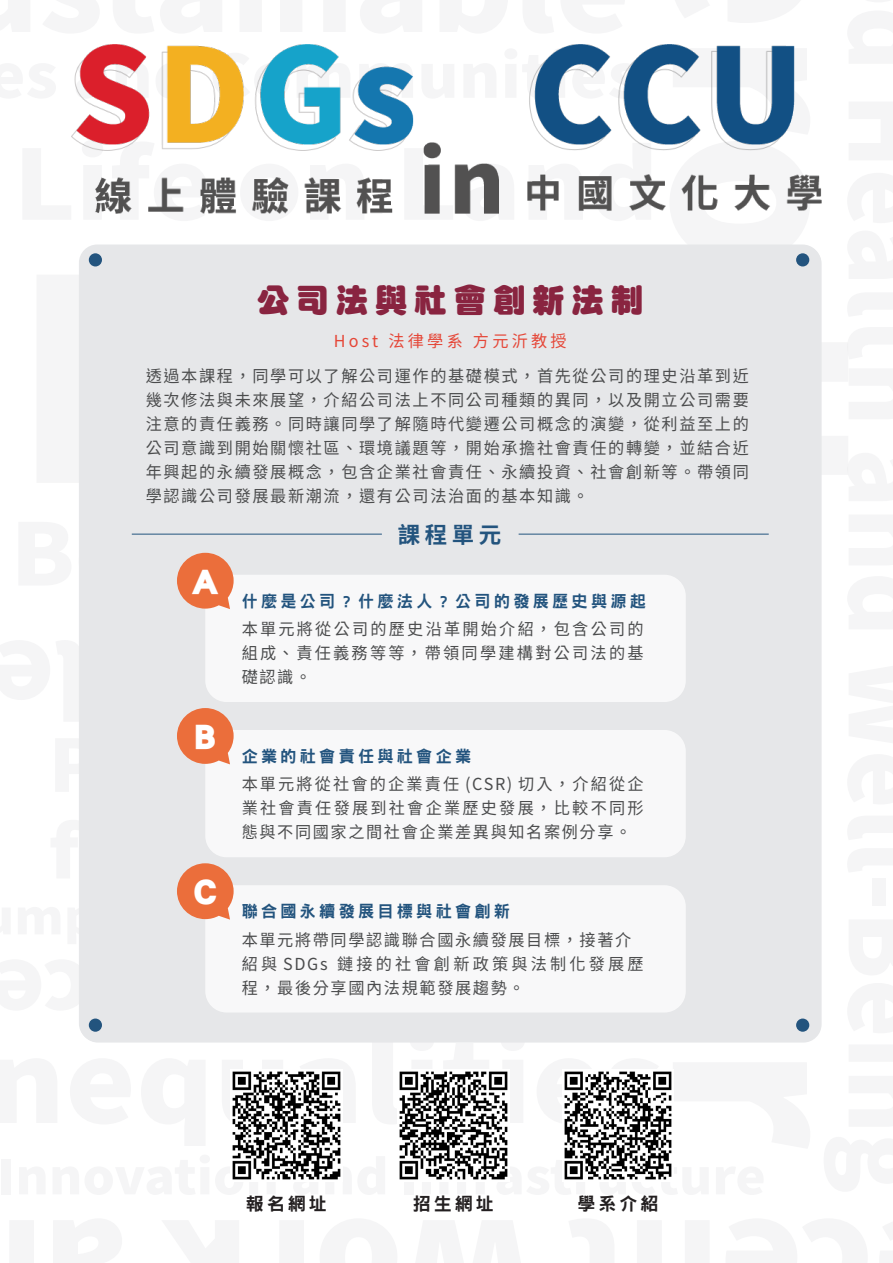
<style>
.page{position:relative;width:893px;height:1263px;background:#fff}
.page>*{position:absolute;margin:0;border:0;box-sizing:border-box;transform-origin:0 0}
.t1{font:36px "DF Hei Std W12";color:#fff}
.t2{font:33px "DF Yuan Std W12";letter-spacing:.19em;color:#892440}
.t3{font:700 22.5px "Noto Sans CJ Ktc";color:#23547e}
.t4{font:18px "DF Hei Std W9";letter-spacing:.165em;color:#231f20}
.t5{font:16.5px/24px "Noto Sans CJ Ktc";letter-spacing:.1em;color:#4b4c4d;text-align:justify}
.t6{font:16.5px "DF Hei Std W9";letter-spacing:.2em;color:#23547e}
.t7{font:16.5px/24px "Noto Sans CJ Ktc";letter-spacing:.195em;color:#4b4c4d}
.t8{font:16.5px "Noto Sans CJ Ktc";letter-spacing:.2em;color:#e54637}
</style>
<div class="page">
<div style="left:2px;top:1159px;width:9px;height:35px;background:#f5f5f6"></div>
<div style="left:405px;top:1159px;width:9px;height:35px;background:#f5f5f6"></div>
<svg style="left:372px;top:1042px;width:30px;height:1px"></svg>
<svg style="left:410px;top:1042px;width:24px;height:1px"></svg>
<svg style="left:501px;top:1042px;width:24px;height:1px"></svg>
<div style="left:872px;top:878px;width:13px;height:28px;background:#f5f5f6"></div>
<svg style="left:78px;top:965px;width:1px;height:39px"></svg>
<svg style="left:78px;top:275px;width:1px;height:208px"></svg>
<svg style="left:260px;top:213px;width:26px;height:1px"></svg>
<svg style="left:424px;top:213px;width:16px;height:1px"></svg>
<svg style="left:463px;top:213px;width:37px;height:1px"></svg>
<img style="left:71px;top:45px;width:751px;height:168px">
<div style="left:79px;top:244px;width:742px;height:798px;background:#e6e7e9;border-radius:18px"></div>
<div style="left:89px;top:253px;width:13px;height:13px;background:#23547e;border-radius:50%"></div>
<div style="left:89px;top:1018px;width:13px;height:14px;background:#23547e;border-radius:50%"></div>
<div style="left:796px;top:253px;width:13px;height:13px;background:#23547e;border-radius:50%"></div>
<div style="left:796px;top:1018px;width:13px;height:14px;background:#23547e;border-radius:50%"></div>
<div style="left:205px;top:575px;width:481px;height:127px;background:#f8f8f9;border-radius:21px"></div>
<div style="left:205px;top:730px;width:481px;height:127px;background:#f8f8f9;border-radius:21px"></div>
<div style="left:205px;top:885px;width:481px;height:127px;background:#f8f8f9;border-radius:21px"></div>
<svg style="left:137px;top:533px;width:163px;height:76px"></svg>
<svg style="left:78px;top:646px;width:156px;height:128px"></svg>
<svg style="left:78px;top:821px;width:156px;height:113px"></svg>
<hr style="left:519px;top:534px;width:250px;height:1px;background:#23547e">
<hr style="left:132px;top:534px;width:250px;height:1px;background:#23547e">
<img style="left:399px;top:1071px;width:109px;height:109px">
<img style="left:232px;top:1071px;width:109px;height:109px">
<img style="left:564px;top:1071px;width:108px;height:109px">
<p class="t2" style="left:257px;top:282px;width:388px">公司法與社會創新法制</p>
<p class="t8" style="left:334px;top:332px;width:234px">Host 法律學系 方元沂教授</p>
<p class="t5" style="left:146px;top:364px;width:605px">透過本課程，同學可以了解公司運作的基礎模式，首先從公司的理史沿革到近</p>
<p class="t5" style="left:146px;top:388px;width:605px">幾次修法與未來展望，介紹公司法上不同公司種類的異同，以及開立公司需要</p>
<p class="t5" style="left:146px;top:412px;width:605px">注意的責任義務。同時讓同學了解隨時代變遷公司概念的演變，從利益至上的</p>
<p class="t5" style="left:146px;top:436px;width:605px">公司意識到開始關懷社區、環境議題等，開始承擔社會責任的轉變，並結合近</p>
<p class="t5" style="left:146px;top:460px;width:605px">年興起的永續發展概念，包含企業社會責任、永續投資、社會創新等。帶領同</p>
<p class="t5" style="left:146px;top:484px;width:445px">學認識公司發展最新潮流，還有公司法治面的基本知識。</p>
<p class="t3" style="left:398px;top:522px;width:105px">課程單元</p>
<p class="t1" style="left:192px;top:561px;width:29px">A</p>
<p class="t1" style="left:194px;top:717px;width:24px">B</p>
<p class="t1" style="left:193px;top:872px;width:26px">C</p>
<p class="t6" style="left:242px;top:592px;width:406px">什麼是公司 ? 什麼法人 ? 公司的發展歷史與源起</p>
<p class="t5" style="left:242px;top:617px;width:403px">本單元將從公司的歷史沿革開始介紹，包含公司的組成、責任義務等等，帶領同學建構對公司法的基礎認識。</p>
<p class="t6" style="left:242px;top:747px;width:231px">企業的社會責任與社會企業</p>
<p class="t5" style="left:242px;top:772px;width:404px">本單元將從社會的企業責任 (CSR) 切入，介紹從企業社會責任發展到社會企業歷史發展，比較不同形態與不同國家之間社會企業差異與知名案例分享。</p>
<p class="t6" style="left:242px;top:902px;width:270px">聯合國永續發展目標與社會創新</p>
<p class="t5" style="left:242px;top:928px;width:391px">本單元將帶同學認識聯合國永續發展目標，接著介</p>
<p class="t7" style="left:242px;top:952px;width:404px">紹與 SDGs 鏈接的社會創新政策與法制化發展歷程，最後分享國內法規範發展趨勢。</p>
<p class="t4" style="left:246px;top:1193px;width:82px">報名網址</p>
<p class="t4" style="left:413px;top:1193px;width:82px">招生網址</p>
<p class="t4" style="left:577px;top:1193px;width:82px">學系介紹</p>
</div>
